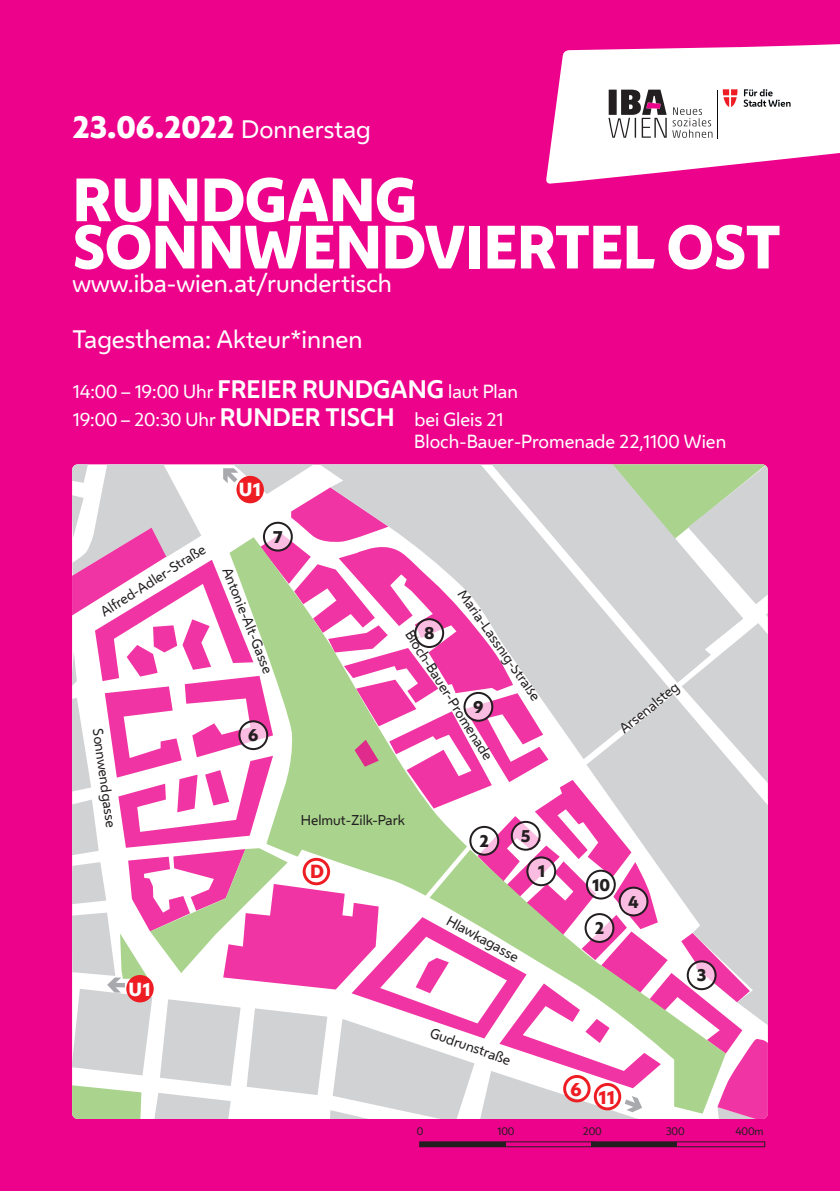
<style>
.page{position:relative;width:840px;height:1191px;background:#fff}
.page>*{position:absolute;margin:0;border:0;box-sizing:border-box;transform-origin:0 0}
.t1{font:800 57px/47.2px "Wiener Melange App";letter-spacing:-.01em;color:#fff}
.t2{font:800 29.6px "Wiener Melange App";color:#fff}
.t3{font:23.6px "Wiener Melange App";color:#fff}
.t4{font:17.8px/28.4px "Wiener Melange App";color:#fff}
.t5{font:800 17.8px "Wiener Melange App";color:#ee1d23}
.t6{font:800 17.8px "Wiener Melange App";color:#fff}
.t7{font:800 16.2px "Wiener Melange App";color:#231f20}
.t8{font:13.2px "Wiener Melange";color:#231f20}
.t9{font:10.4px "Wiener Melange";letter-spacing:-.01em;color:#231f20}
.s1{font-weight:400;font-size:23.6px}
.s2{font-weight:700;font-size:23.6px}
</style>
<div class="page">
<div style="left:0;top:0;width:839px;height:1191px;background:#ed028c"></div>
<svg style="left:546px;top:44px;width:293px;height:140px;fill:#fff"></svg>
<svg style="left:608px;top:90px;width:58px;height:48px;background:#9e979b"></svg>
<svg style="left:672px;top:107px;width:40px;height:31px"></svg>
<hr style="left:716px;top:90px;width:1px;height:49px;background:#0b0e11">
<svg style="left:722px;top:89px;width:15px;height:18px"></svg>
<svg style="left:743px;top:89px;width:47px;height:18px"></svg>
<svg style="left:72px;top:464px;width:695px;height:655px;background:#e1c1ce"></svg>
<div style="left:419px;top:1141px;width:86px;height:5px;background:#231f20"></div>
<div style="left:419px;top:1141px;width:173px;height:6px;border:1px solid #231f20"></div>
<div style="left:591px;top:1141px;width:173px;height:6px;border:1px solid #231f20"></div>
<div style="left:591px;top:1141px;width:85px;height:5px;background:#231f20"></div>
<svg style="left:240px;top:722px;width:26px;height:26px"></svg>
<div style="left:238px;top:720px;width:30px;height:30px;border:2px solid #231f20;border-radius:50%"></div>
<svg style="left:264px;top:523px;width:27px;height:27px"></svg>
<div style="left:263px;top:522px;width:29px;height:29px;border:2px solid #231f20;border-radius:50%"></div>
<svg style="left:416px;top:620px;width:26px;height:26px"></svg>
<div style="left:414px;top:618px;width:30px;height:30px;border:2px solid #231f20;border-radius:50%"></div>
<svg style="left:465px;top:693px;width:26px;height:27px"></svg>
<div style="left:463px;top:692px;width:30px;height:29px;border:2px solid #231f20;border-radius:50%"></div>
<svg style="left:586px;top:915px;width:26px;height:26px"></svg>
<div style="left:584px;top:913px;width:30px;height:30px;border:2px solid #231f20;border-radius:50%"></div>
<svg style="left:528px;top:858px;width:26px;height:26px"></svg>
<div style="left:526px;top:856px;width:30px;height:30px;border:2px solid #231f20;border-radius:50%"></div>
<div style="left:587px;top:871px;width:26px;height:26px;background:#fff;border-radius:50%"></div>
<div style="left:585px;top:869px;width:30px;height:30px;border:2px solid #231f20;border-radius:50%"></div>
<svg style="left:471px;top:827px;width:26px;height:27px"></svg>
<div style="left:469px;top:826px;width:30px;height:29px;border:2px solid #231f20;border-radius:50%"></div>
<svg style="left:512px;top:822px;width:26px;height:27px"></svg>
<div style="left:510px;top:821px;width:30px;height:29px;border:2px solid #231f20;border-radius:50%"></div>
<svg style="left:620px;top:888px;width:26px;height:26px"></svg>
<div style="left:618px;top:886px;width:30px;height:30px;border:2px solid #231f20;border-radius:50%"></div>
<svg style="left:688px;top:962px;width:26px;height:26px"></svg>
<div style="left:686px;top:960px;width:30px;height:30px;border:2px solid #231f20;border-radius:50%"></div>
<h2 class="t2" style="left:72px;top:108px;width:300px">23.06.2022 <span class="s1">Donnerstag</span></h2>
<h1 class="t1" style="left:72px;top:177px;width:709px">RUNDGANG<br>SONNWENDVIERTEL OST</h1>
<h3 class="t3" style="left:72px;top:269px;width:321px">www.iba-wien.at/rundertisch</h3>
<h3 class="t3" style="left:72px;top:325px;width:291px">Tagesthema: Akteur*innen</h3>
<h3 class="t4" style="left:72px;top:377px;width:447px">14:00 – 19:00 Uhr <span class="s2">FREIER RUNDGANG</span> laut Plan<br>19:00 – 20:30 Uhr <span class="s2">RUNDER TISCH</span> bei Gleis 21</h3>
<h3 class="t4" style="left:414px;top:427px;width:313px">Bloch-Bauer-Promenade 22,1100 Wien</h3>
<p class="t8" style="left:97px;top:606px;width:123px;rotate:-33deg">Alfred-Adler-Straße</p>
<h3 class="t6" style="left:238px;top:478px;width:24px">U1</h3>
<p class="t7" style="left:273px;top:526px;width:11px">7</p>
<p class="t8" style="left:234px;top:565px;width:114px;rotate:68deg">Antonie-Alt-Gasse</p>
<p class="t8" style="left:106px;top:727px;width:101px;rotate:82deg">Sonnwendgasse</p>
<p class="t7" style="left:248px;top:724px;width:12px">6</p>
<h3 class="t6" style="left:128px;top:977px;width:24px">U1</h3>
<p class="t8" style="left:468px;top:586px;width:133px;rotate:55deg">Maria-Lassnig-Straße</p>
<p class="t7" style="left:424px;top:622px;width:12px">8</p>
<p class="t8" style="left:416px;top:627px;width:152px;rotate:58deg">Bloch-Bauer-Promenade</p>
<p class="t7" style="left:473px;top:696px;width:12px">9</p>
<p class="t8" style="left:300px;top:811px;width:106px">Helmut-Zilk-Park</p>
<h3 class="t5" style="left:310px;top:860px;width:15px">D</h3>
<p class="t7" style="left:479px;top:830px;width:11px">2</p>
<p class="t7" style="left:520px;top:825px;width:11px">5</p>
<p class="t7" style="left:537px;top:860px;width:9px">1</p>
<p class="t8" style="left:451px;top:912px;width:81px;rotate:29deg">Hlawkagasse</p>
<p class="t8" style="left:433px;top:1024px;width:86px;rotate:19deg">Gudrunstraße</p>
<p class="t8" style="left:615px;top:724px;width:74px;rotate:-39deg">Arsenalsteg</p>
<p class="t7" style="left:591px;top:874px;width:20px">10</p>
<p class="t7" style="left:594px;top:917px;width:11px">2</p>
<p class="t7" style="left:628px;top:891px;width:12px">4</p>
<h3 class="t5" style="left:570px;top:1085px;width:46px">6 11</h3>
<p class="t7" style="left:696px;top:964px;width:11px">3</p>
<p class="t9" style="left:416px;top:1124px;width:8px">0</p>
<p class="t9" style="left:497px;top:1124px;width:19px">100</p>
<p class="t9" style="left:582px;top:1124px;width:20px">200</p>
<p class="t9" style="left:665px;top:1124px;width:20px">300</p>
<p class="t9" style="left:735px;top:1124px;width:30px">400m</p>
</div>
